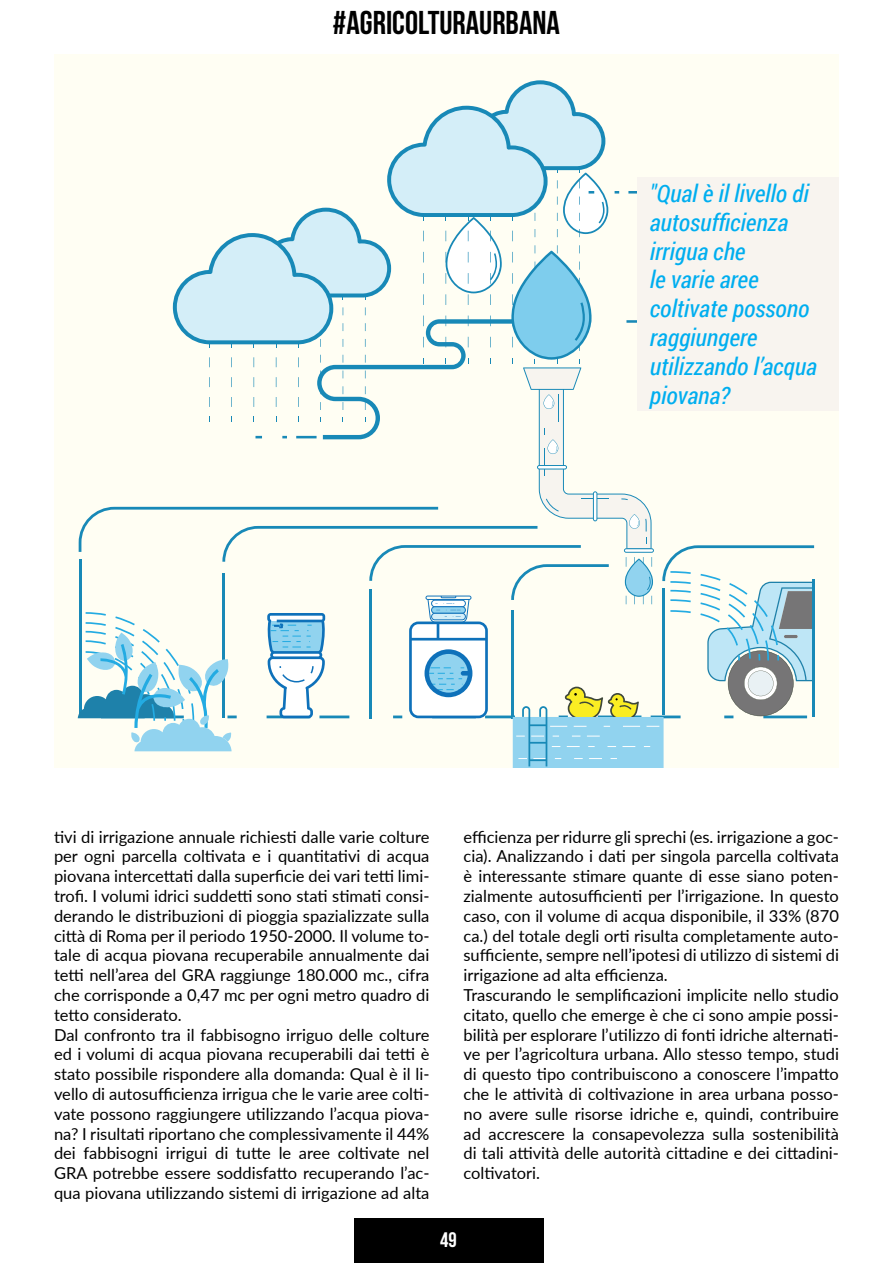
<style>
.page{position:relative;width:893px;height:1263px;background:#fff}
.page>*{position:absolute;margin:0;border:0;box-sizing:border-box;transform-origin:0 0}
.t1{font:33px "Bebas Neue";color:#000}
.t2{font:italic 24px/28.8px "Roboto Condensed";color:#00aeef}
.t3{font:21px "Bebas Neue";color:#fff}
.t4{font:16.5px/19.8px "Lato";color:#000}
</style>
<div class="page">
<div style="left:354px;top:1218px;width:189px;height:45px;background:#000"></div>
<div style="left:54px;top:54px;width:785px;height:713px;background:#fffef3"></div>
<svg style="left:78px;top:80px;width:736px;height:687px"></svg>
<hr style="left:812px;top:579px;width:3px;height:137px;background:#1889b7">
<div style="left:637px;top:177px;width:202px;height:234px;background:#f8f4ef"></div>
<h1 class="t1" style="left:333px;top:5px;width:229px">#AGRICOLTURAURBANA</h1>
<h2 class="t2" style="left:650px;top:178px;width:169px">"Qual è il livello di autosufficienza irrigua che<br>le varie aree coltivate possono raggiungere utilizzando l’acqua piovana?</h2>
<p class="t4" style="left:54px;top:826px;width:377px">tivi di irrigazione annuale richiesti dalle varie colture per ogni parcella coltivata e i quantitativi di acqua piovana intercettati dalla superficie dei vari tetti limi&shy;trofi. I volumi idrici suddetti sono stati stimati consi&shy;derando le distribuzioni di pioggia spazializzate sulla città di Roma per il periodo 1950-2000. Il volume to&shy;tale di acqua piovana recuperabile annualmente dai tetti nell’area del GRA raggiunge 180.000 mc., cifra che corrisponde a 0,47 mc per ogni metro quadro di tetto considerato.<br>Dal confronto tra il fabbisogno irriguo delle colture ed i volumi di acqua piovana recuperabili dai tetti è stato possibile rispondere alla domanda: Qual è il li&shy;vello di autosufficienza irrigua che le varie aree colti&shy;vate possono raggiungere utilizzando l’acqua piova&shy;na? I risultati riportano che complessivamente il 44% dei fabbisogni irrigui di tutte le aree coltivate nel GRA potrebbe essere soddisfatto recuperando l’ac&shy;qua piovana utilizzando sistemi di irrigazione ad alta</p>
<p class="t4" style="left:463px;top:826px;width:377px">efficienza per ridurre gli sprechi (es. irrigazione a goc&shy;cia). Analizzando i dati per singola parcella coltivata è interessante stimare quante di esse siano poten&shy;zialmente autosufficienti per l’irrigazione. In questo caso, con il volume di acqua disponibile, il 33% (870 ca.) del totale degli orti risulta completamente auto&shy;sufficiente, sempre nell’ipotesi di utilizzo di sistemi di irrigazione ad alta efficienza.<br>Trascurando le semplificazioni implicite nello studio citato, quello che emerge è che ci sono ampie possi&shy;bilità per esplorare l’utilizzo di fonti idriche alternati&shy;ve per l’agricoltura urbana. Allo stesso tempo, studi di questo tipo contribuiscono a conoscere l’impatto che le attività di coltivazione in area urbana posso&shy;no avere sulle risorse idriche e, quindi, contribuire ad accrescere la consapevolezza sulla sostenibilità di tali attività delle autorità cittadine e dei cittadini&shy;coltivatori.</p>
<p class="t3" style="left:440px;top:1228px;width:18px">49</p>
</div>
